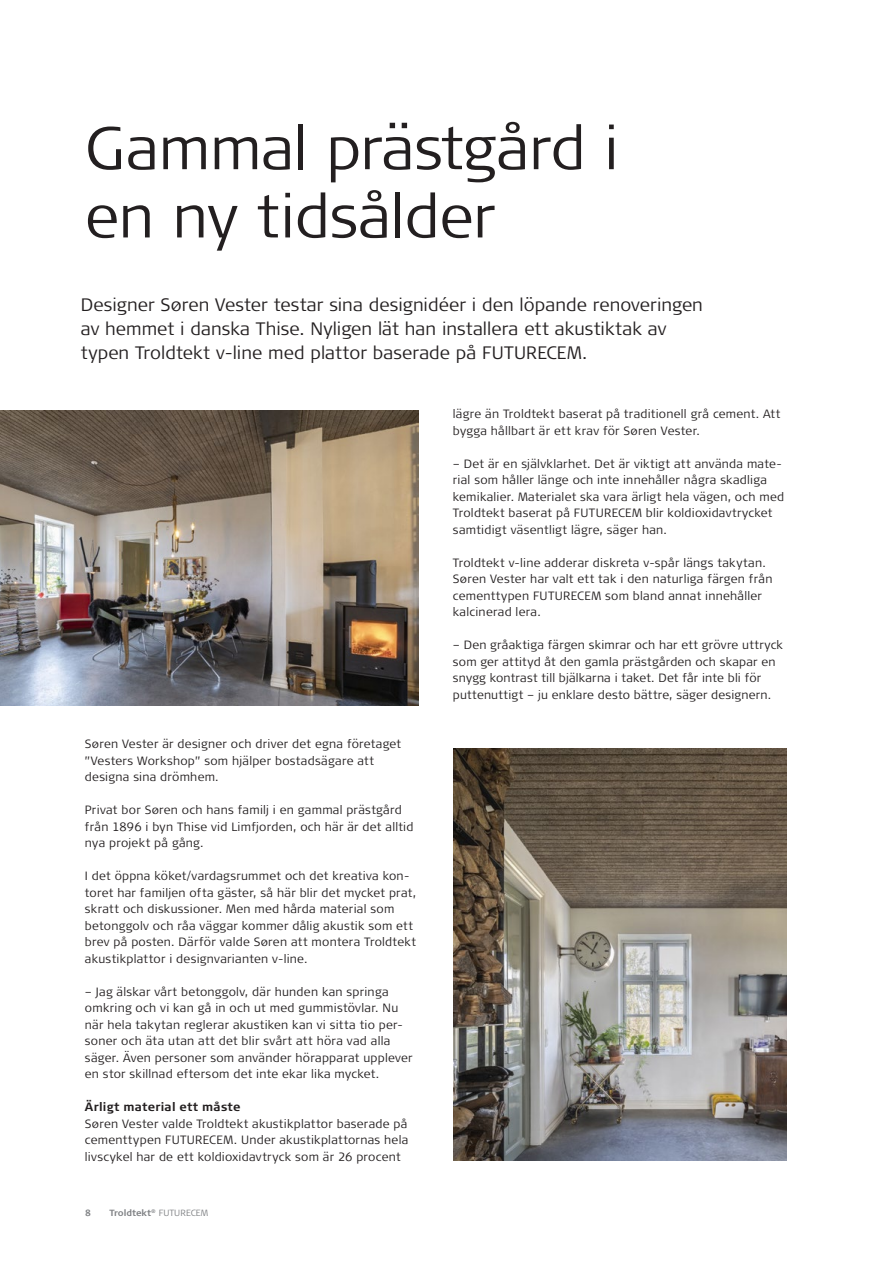
<style>
.page{position:relative;width:893px;height:1263px;background:#fff}
.page>*{position:absolute;margin:0;border:0;box-sizing:border-box;transform-origin:0 0}
.Rubrik{font:300 60px/68.2px "Signa Pro";letter-spacing:-.005em;color:#231f20}
.Underrubrik{font:300 18px/24px "Signa Pro";letter-spacing:.005em;color:#231f20}
.Brødtext{font:300 12px/16.5px "Signa Pro";letter-spacing:.02em;color:#231f20}
.Mellemrubrik{font:700 12px "Signa Pro";letter-spacing:.02em;color:#231f20}
.t1{font:700 9px "Signa Pro";color:#808285}
.s1{font-weight:300}
</style>
<div class="page">
<img style="left:0;top:410px;width:419px;height:296px">
<img style="left:453px;top:748px;width:334px;height:413px">
<p class="Rubrik" style="left:85px;top:111px;width:535px">Gammal prästgård i en ny tidsålder</p>
<p class="Underrubrik" style="left:81px;top:292px;width:624px">Designer Søren Vester testar sina designidéer i den löpande renoveringen av hemmet i danska Thise. Nyligen lät han installera ett akustiktak av typen Troldtekt v-line med plattor baserade på FUTURECEM.</p>
<p class="Brødtext" style="left:85px;top:735px;width:318px">Søren Vester är designer och driver det egna företaget ”Vesters Workshop” som hjälper bostadsägare att designa sina drömhem.</p>
<p class="Brødtext" style="left:85px;top:801px;width:330px">Privat bor Søren och hans familj i en gammal prästgård från 1896 i byn Thise vid Limfjorden, och här är det alltid nya projekt på gång.</p>
<p class="Brødtext" style="left:85px;top:867px;width:333px">I det öppna köket/vardagsrummet och det kreativa kon&shy;toret har familjen ofta gäster, så här blir det mycket prat, skratt och diskussioner. Men med hårda material som betonggolv och råa väggar kommer dålig akustik som ett brev på posten. Därför valde Søren att montera Troldtekt akustikplattor i designvarianten v-line.</p>
<p class="Brødtext" style="left:85px;top:983px;width:329px">– Jag älskar vårt betonggolv, där hunden kan springa omkring och vi kan gå in och ut med gummistövlar. Nu när hela takytan reglerar akustiken kan vi sitta tio per&shy;soner och äta utan att det blir svårt att höra vad alla säger. Även personer som använder hörapparat upplever en stor skillnad eftersom det inte ekar lika mycket.</p>
<p class="Mellemrubrik" style="left:85px;top:1099px;width:157px">Ärligt material ett måste</p>
<p class="Brødtext" style="left:85px;top:1115px;width:325px;text-align:justify">Søren Vester valde Troldtekt akustikplattor baserade på cementtypen FUTURECEM. Under akustikplattornas hela livscykel har de ett koldioxidavtryck som är 26 procent</p>
<p class="t1" style="left:85px;top:1206px;width:7px">8</p>
<p class="t1" style="left:109px;top:1206px;width:100px">Troldtekt<sup>®</sup> <span class="s1">FUTURECEM</span></p>
<p class="Brødtext" style="left:453px;top:405px;width:329px">lägre än Troldtekt baserat på traditionell grå cement. Att bygga hållbart är ett krav för Søren Vester.</p>
<p class="Brødtext" style="left:453px;top:455px;width:333px">– Det är en självklarhet. Det är viktigt att använda mate&shy;rial som håller länge och inte innehåller några skadliga kemikalier. Materialet ska vara ärligt hela vägen, och med Troldtekt baserat på FUTURECEM blir koldioxidavtrycket samtidigt väsentligt lägre, säger han.</p>
<p class="Brødtext" style="left:453px;top:554px;width:321px">Troldtekt v-line adderar diskreta v-spår längs takytan.<br>Søren Vester har valt ett tak i den naturliga färgen från cementtypen FUTURECEM som bland annat innehåller kalcinerad lera.</p>
<p class="Brødtext" style="left:453px;top:636px;width:332px">– Den gråaktiga färgen skimrar och har ett grövre uttryck som ger attityd åt den gamla prästgården och skapar en snygg kontrast till bjälkarna i taket. Det får inte bli för puttenuttigt – ju enklare desto bättre, säger designern.</p>
</div>
